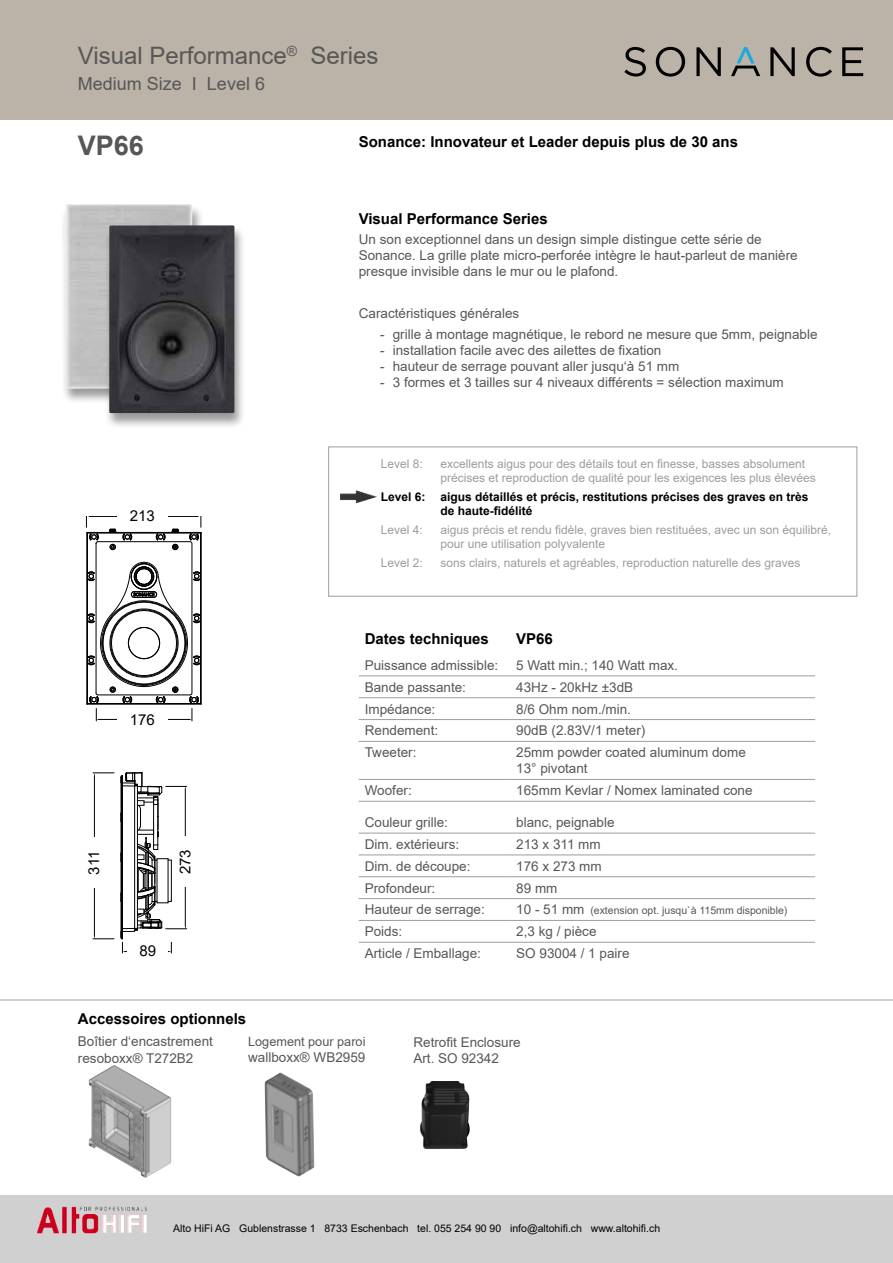
<style>
.page{position:relative;width:893px;height:1263px;background:#fff}
.page>*{position:absolute;margin:0;border:0;box-sizing:border-box;transform-origin:0 0}
.t1{font:700 27px "Arial";color:#575756}
.t2{font:24px "Arial";color:#575756}
.t3{font:18px "Arial";color:#575756}
.t4{font:700 15px "Arial";color:#000}
.t5{font:15px "Arial";color:#000}
.t6{font:13.5px/16.2px "Arial";color:#575756}
.t7{font:12.75px "Arial";color:#575756}
.t8{font:12px/14.4px "Arial";color:#9d9d9c}
.t9{font:700 12px/14.4px "Arial";color:#000}
.t10{font:10.5px "Arial";color:#000}
.t11{font:10.5px "Arial";color:#575756}
.s1{font-size:13.5px}
</style>
<div class="page">
<hr style="left:359px;top:676px;width:151px;height:1px;background:#9d9d9c">
<hr style="left:510px;top:676px;width:305px;height:1px;background:#9d9d9c">
<hr style="left:359px;top:697px;width:151px;height:1px;background:#9d9d9c">
<hr style="left:510px;top:697px;width:305px;height:1px;background:#9d9d9c">
<hr style="left:359px;top:855px;width:151px;height:1px;background:#9d9d9c">
<hr style="left:510px;top:855px;width:305px;height:1px;background:#9d9d9c">
<hr style="left:359px;top:876px;width:151px;height:1px;background:#9d9d9c">
<hr style="left:510px;top:876px;width:305px;height:1px;background:#9d9d9c">
<hr style="left:359px;top:898px;width:151px;height:1px;background:#9d9d9c">
<hr style="left:510px;top:898px;width:305px;height:1px;background:#9d9d9c">
<hr style="left:359px;top:920px;width:151px;height:1px;background:#9d9d9c">
<hr style="left:510px;top:920px;width:305px;height:1px;background:#9d9d9c">
<hr style="left:359px;top:942px;width:151px;height:1px;background:#9d9d9c">
<hr style="left:510px;top:942px;width:305px;height:1px;background:#9d9d9c">
<hr style="left:359px;top:833px;width:151px;height:1px;background:#9d9d9c">
<hr style="left:510px;top:833px;width:305px;height:1px;background:#9d9d9c">
<hr style="left:359px;top:801px;width:151px;height:1px;background:#9d9d9c">
<hr style="left:510px;top:801px;width:305px;height:1px;background:#9d9d9c">
<hr style="left:359px;top:779px;width:151px;height:1px;background:#9d9d9c">
<hr style="left:510px;top:779px;width:305px;height:1px;background:#9d9d9c">
<hr style="left:359px;top:719px;width:151px;height:1px;background:#9d9d9c">
<hr style="left:510px;top:719px;width:305px;height:1px;background:#9d9d9c">
<hr style="left:359px;top:741px;width:151px;height:1px;background:#9d9d9c">
<hr style="left:510px;top:741px;width:305px;height:1px;background:#9d9d9c">
<div style="left:0;top:0;width:893px;height:120px;background:#bbb2a8"></div>
<div style="left:0;top:1195px;width:893px;height:68px;background:#d1d0d0"></div>
<img style="left:419px;top:1081px;width:51px;height:68px">
<svg style="left:86px;top:517px;width:116px;height:204px"></svg>
<div style="left:117px;top:714px;width:51px;height:16px;background:#fff"></div>
<svg style="left:121px;top:772px;width:66px;height:181px"></svg>
<hr style="left:94px;top:776px;width:1px;height:77px;background:#000">
<hr style="left:94px;top:859px;width:1px;height:77px;background:#000">
<svg style="left:93px;top:773px;width:21px;height:3px"></svg>
<svg style="left:93px;top:936px;width:21px;height:3px"></svg>
<div style="left:128px;top:945px;width:40px;height:16px;background:#fff"></div>
<div style="left:179px;top:837px;width:17px;height:50px;background:#fff"></div>
<div style="left:117px;top:510px;width:50px;height:17px;background:#fff"></div>
<div style="left:88px;top:837px;width:17px;height:51px;background:#fff"></div>
<img style="left:108px;top:1206px;width:39px;height:5px">
<img style="left:89px;top:1065px;width:82px;height:113px">
<img style="left:265px;top:1072px;width:49px;height:105px">
<hr style="left:0;top:1000px;width:893px;height:1px;background:#b3b2b2">
<div style="left:328px;top:447px;width:529px;height:149px;border:1px solid #9d9d9c"></div>
<svg style="left:624px;top:47px;width:22px;height:30px"></svg>
<svg style="left:656px;top:47px;width:29px;height:30px"></svg>
<svg style="left:696px;top:47px;width:25px;height:29px"></svg>
<svg style="left:770px;top:47px;width:25px;height:29px"></svg>
<svg style="left:806px;top:47px;width:26px;height:30px"></svg>
<svg style="left:842px;top:47px;width:21px;height:29px"></svg>
<svg style="left:731px;top:47px;width:29px;height:29px"></svg>
<img style="left:340px;top:490px;width:37px;height:13px">
<div style="left:61px;top:204px;width:143px;height:201px;background:#000;opacity:.4"></div>
<img style="left:65px;top:204px;width:127px;height:185px">
<div style="left:104px;top:225px;width:142px;height:204px;background:#000;opacity:.4"></div>
<img style="left:109px;top:225px;width:126px;height:188px">
<h2 class="t2" style="left:78px;top:39px;width:302px">Visual Performance<sup>®</sup> Series</h2>
<h3 class="t3" style="left:78px;top:71px;width:189px">Medium Size I Level 6</h3>
<h1 class="t1" style="left:78px;top:126px;width:68px">VP66</h1>
<p class="t5" style="left:130px;top:506px;width:27px">213</p>
<p class="t5" style="left:130px;top:709px;width:27px">176</p>
<p class="t5" style="left:84px;top:874px;width:25px;rotate:-90deg">311</p>
<p class="t5" style="left:175px;top:874px;width:27px;rotate:-90deg">273</p>
<p class="t5" style="left:139px;top:940px;width:18px">89</p>
<p class="t4" style="left:359px;top:131px;width:381px">Sonance: Innovateur et Leader depuis plus de 30 ans</p>
<p class="t4" style="left:359px;top:208px;width:190px">Visual Performance Series</p>
<p class="t6" style="left:359px;top:231px;width:440px">Un son exceptionnel dans un design simple distingue cette série de<br>Sonance. La grille plate micro-perforée intègre le haut-parleut de manière presque invisible dans le mur ou le plafond.</p>
<p class="t6" style="left:359px;top:305px;width:162px">Caractéristiques générales</p>
<p class="t6" style="left:380px;top:326px;width:439px">- grille à montage magnétique, le rebord ne mesure que 5mm, peignable</p>
<p class="t6" style="left:380px;top:342px;width:283px">- installation facile avec des ailettes de fixation</p>
<p class="t6" style="left:380px;top:358px;width:301px">- hauteur de serrage pouvant aller jusqu‘à 51 mm</p>
<p class="t6" style="left:380px;top:374px;width:405px">- 3 formes et 3 tailles sur 4 niveaux différents = sélection maximum</p>
<p class="t8" style="left:381px;top:456px;width:44px">Level 8:</p>
<p class="t8" style="left:440px;top:456px;width:377px">excellents aigus pour des détails tout en finesse, basses absolument précises et reproduction de qualité pour les exigences les plus élevées</p>
<p class="t9" style="left:440px;top:489px;width:370px;text-indent:-60px">Level 6: aigus détaillés et précis, restitutions précises des graves en très de haute-fidélité</p>
<p class="t8" style="left:381px;top:522px;width:44px">Level 4:</p>
<p class="t8" style="left:440px;top:522px;width:392px">aigus précis et rendu fidèle, graves bien restituées, avec un son équilibré, pour une utilisation polyvalente</p>
<p class="t8" style="left:381px;top:555px;width:44px">Level 2:</p>
<p class="t8" style="left:440px;top:555px;width:362px">sons clairs, naturels et agréables, reproduction naturelle des graves</p>
<p class="t4" style="left:365px;top:628px;width:126px">Dates techniques</p>
<p class="t4" style="left:516px;top:628px;width:38px">VP66</p>
<p class="t6" style="left:365px;top:657px;width:135px">Puissance admissible:</p>
<p class="t6" style="left:516px;top:657px;width:163px">5 Watt min.; 140 Watt max.</p>
<p class="t6" style="left:365px;top:679px;width:103px">Bande passante:</p>
<p class="t6" style="left:516px;top:679px;width:118px">43Hz - 20kHz ±3dB</p>
<p class="t6" style="left:365px;top:701px;width:72px">Impédance:</p>
<p class="t6" style="left:516px;top:701px;width:116px">8/6 Ohm nom./min.</p>
<p class="t6" style="left:365px;top:722px;width:75px">Rendement:</p>
<p class="t6" style="left:516px;top:722px;width:131px">90dB (2.83V/1 meter)</p>
<p class="t6" style="left:365px;top:744px;width:53px">Tweeter:</p>
<p class="t6" style="left:516px;top:744px;width:231px">25mm powder coated aluminum dome<br>13° pivotant</p>
<p class="t6" style="left:365px;top:782px;width:49px">Woofer:</p>
<p class="t6" style="left:516px;top:782px;width:238px">165mm Kevlar / Nomex laminated cone</p>
<p class="t6" style="left:365px;top:814px;width:85px">Couleur grille:</p>
<p class="t6" style="left:516px;top:814px;width:100px">blanc, peignable</p>
<p class="t6" style="left:365px;top:836px;width:96px">Dim. extérieurs:</p>
<p class="t6" style="left:516px;top:836px;width:86px">213 x 311 mm</p>
<p class="t6" style="left:365px;top:858px;width:107px">Dim. de découpe:</p>
<p class="t6" style="left:516px;top:858px;width:87px">176 x 273 mm</p>
<p class="t6" style="left:365px;top:880px;width:72px">Profondeur:</p>
<p class="t6" style="left:516px;top:880px;width:43px">89 mm</p>
<p class="t6" style="left:365px;top:901px;width:122px">Hauteur de serrage:</p>
<p class="t11" style="left:516px;top:903px;width:273px"><span class="s1">10 - 51 mm</span> (extension opt. jusqu`à 115mm disponible)</p>
<p class="t6" style="left:365px;top:923px;width:39px">Poids:</p>
<p class="t6" style="left:516px;top:923px;width:82px">2,3 kg / pièce</p>
<p class="t6" style="left:365px;top:945px;width:118px">Article / Emballage:</p>
<p class="t6" style="left:516px;top:945px;width:115px">SO 93004 / 1 paire</p>
<p class="t4" style="left:78px;top:1008px;width:170px">Accessoires optionnels</p>
<p class="t6" style="left:78px;top:1033px;width:137px">Boîtier d‘encastrement resoboxx® T272B2</p>
<p class="t6" style="left:413px;top:1034px;width:109px">Retrofit Enclosure<br>Art. SO 92342</p>
<p class="t7" style="left:248px;top:1033px;width:119px">Logement pour paroi</p>
<p class="t6" style="left:248px;top:1049px;width:119px">wallboxx® WB2959</p>
<p class="t10" style="left:173px;top:1221px;width:488px">Alto HiFi AG Gublenstrasse 1 8733 Eschenbach tel. 055 254 90 90 info@altohifi.ch www.altohifi.ch</p>
</div>
